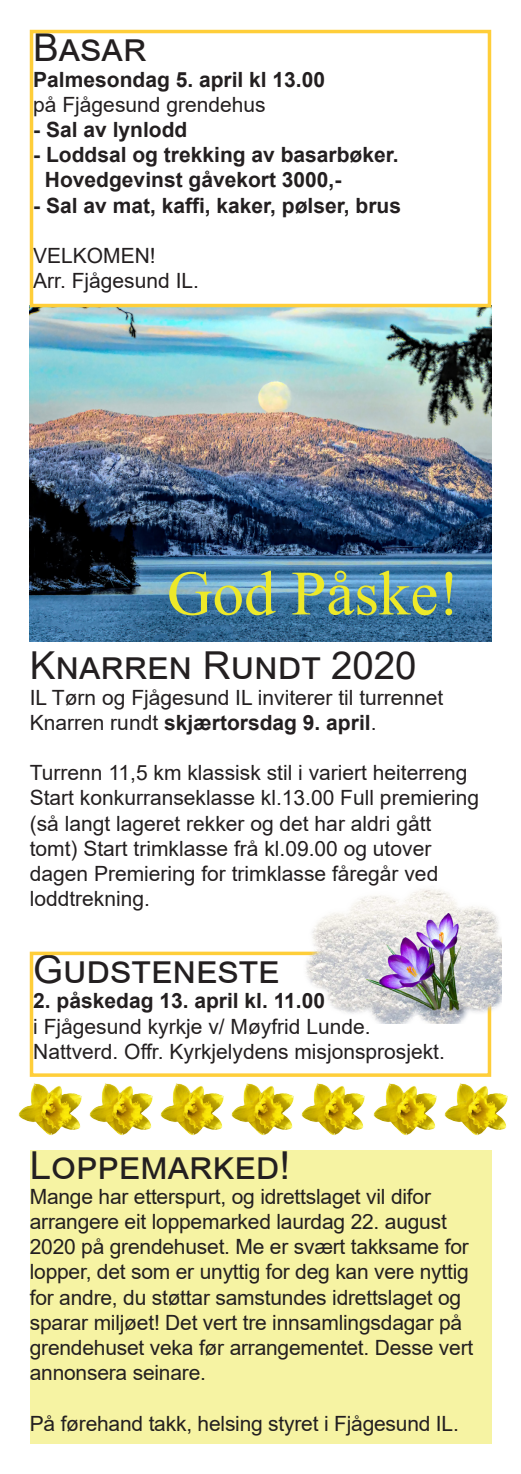
<style>
.page{position:relative;width:521px;height:1474px;background:#fff}
.page>*{position:absolute;margin:0;border:0;box-sizing:border-box;transform-origin:0 0}
.t1{font:63px "Times New Roman";color:#ede929}
.t2{font:38.5px "Arial";color:#231f20}
.t3{font:21px/25.2px "Arial";color:#231f20}
.t4{font:700 21px/25.2px "Arial";color:#231f20}
.s1{font-weight:700}
</style>
<div class="page">
<img style="left:29px;top:305px;width:462px;height:336px">
<div style="left:30px;top:951px;width:461px;height:125px;border:4px solid #ffce39"></div>
<div style="left:30px;top:30px;width:461px;height:277px;border:4px solid #ffce39"></div>
<div style="left:30px;top:1150px;width:461px;height:294px;background:#f6f3a3"></div>
<img style="left:304px;top:889px;width:197px;height:134px">
<img style="left:18px;top:1083px;width:490px;height:52px">
<h2 class="t2" style="left:33px;top:21px;width:104px">Basar</h2>
<p class="t4" style="left:33px;top:67px;width:293px">Palmesondag 5. april kl 13.00</p>
<p class="t3" style="left:33px;top:92px;width:234px">på Fjågesund grendehus</p>
<p class="t4" style="left:33px;top:117px;width:156px">- Sal av lynlodd</p>
<p class="t4" style="left:45px;top:142px;width:355px;text-indent:-12px">- Loddsal og trekking av basarbøker.<br>Hovedgevinst gåvekort 3000,-</p>
<p class="t4" style="left:33px;top:193px;width:369px">- Sal av mat, kaffi, kaker, pølser, brus</p>
<p class="t3" style="left:33px;top:243px;width:167px">VELKOMEN!<br>Arr. Fjågesund IL.</p>
<h1 class="t1" style="left:167px;top:549px;width:294px">God Påske!</h1>
<h2 class="t2" style="left:30px;top:639px;width:388px">Knarren Rundt 2020</h2>
<p class="t3" style="left:30px;top:684px;width:415px">IL Tørn og Fjågesund IL inviterer til turrennet<br>Knarren rundt <span class="s1">skjærtorsdag 9. april</span>.</p>
<p class="t3" style="left:30px;top:760px;width:451px">Turrenn 11,5 km klassisk stil i variert heiterreng Start konkurranseklasse kl.13.00 Full premiering (så langt lageret rekker og det har aldri gått tomt) Start trimklasse frå kl.09.00 og utover dagen Premiering for trimklasse fåregår ved loddtrekning.</p>
<h2 class="t2" style="left:33px;top:943px;width:248px">Gudsteneste</h2>
<p class="t4" style="left:33px;top:988px;width:293px">2. påskedag 13. april kl. 11.00</p>
<p class="t3" style="left:33px;top:1013px;width:413px">i Fjågesund kyrkje v/ Møyfrid Lunde.<br>Nattverd. Offr. Kyrkjelydens misjonsprosjekt.</p>
<h2 class="t2" style="left:30px;top:1138px;width:262px">Loppemarked!</h2>
<p class="t3" style="left:30px;top:1183px;width:445px">Mange har etterspurt, og idrettslaget vil difor arrangere eit loppemarked laurdag 22. august 2020 på grendehuset. Me er svært takksame for lopper, det som er unyttig for deg kan vere nyttig for andre, du støttar samstundes idrettslaget og sparar miljøet! Det vert tre innsamlingsdagar på grendehuset veka før arrangementet. Desse vert annonsera seinare.</p>
<p class="t3" style="left:30px;top:1410px;width:431px">På førehand takk, helsing styret i Fjågesund IL.</p>
</div>
